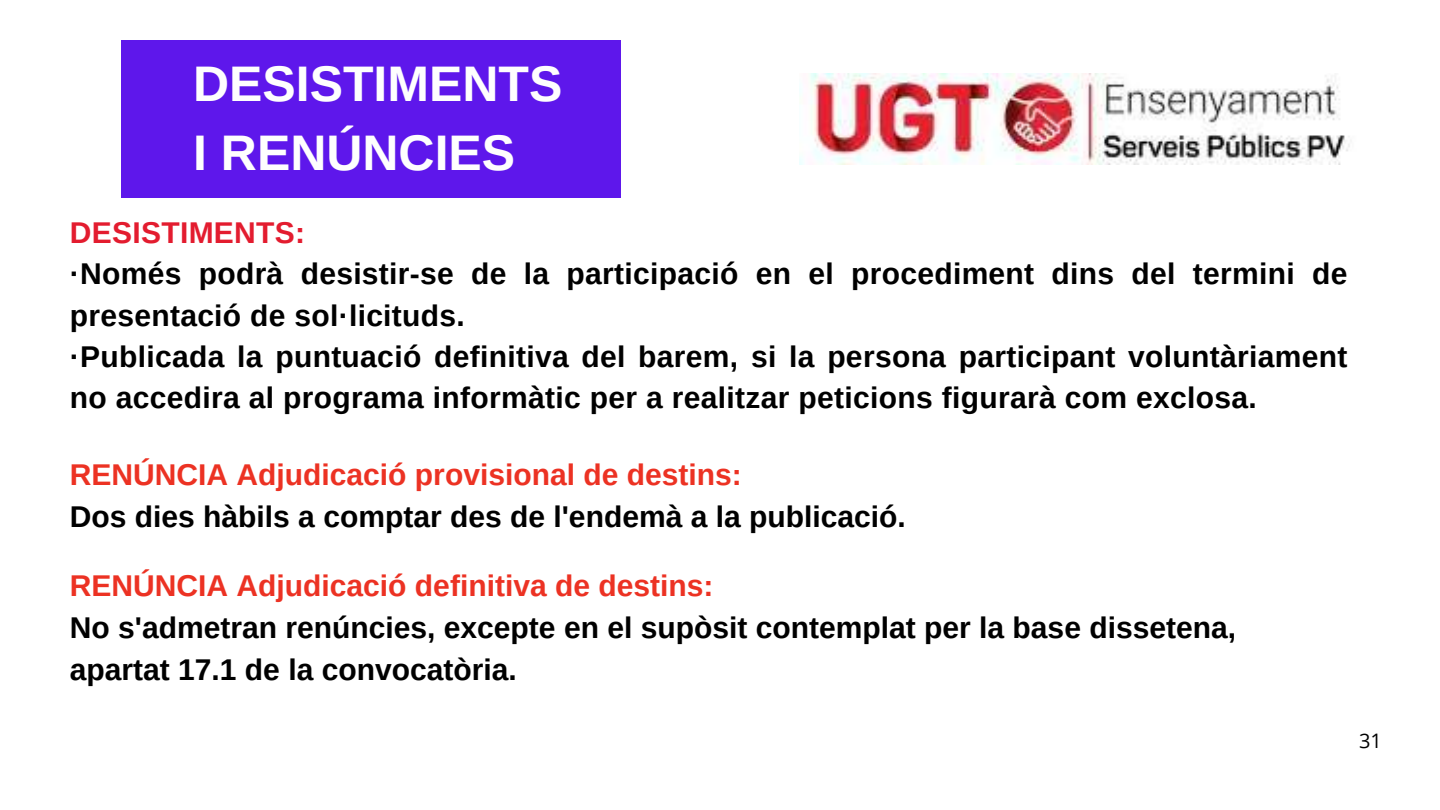
<style>
.page{position:relative;width:1440px;height:810px;background:#fff}
.page>*{position:absolute;margin:0;border:0;box-sizing:border-box;transform-origin:0 0}
.t1{font:700 50px/69px "Arimo";color:#fefefe}
.t2{font:700 30px/41.2px "Arimo";letter-spacing:.01em;color:#000}
.t3{font:700 30px "Arimo";color:#ec3223}
.t4{font:700 30px "Arimo";letter-spacing:.01em;color:#e31c2f}
.t5{font:20px "Open Sans";color:#000}
</style>
<div class="page">
<img style="left:799px;top:74px;width:551px;height:90px">
<div style="left:122px;top:40px;width:498px;height:158px;background:#5e17eb"></div>
<h1 class="t1" style="left:193px;top:49px;width:371px">DESISTIMENTS<br>I RENÚNCIES</h1>
<p class="t4" style="left:70px;top:216px;width:237px">DESISTIMENTS:</p>
<p class="t2" style="left:70px;top:253px;width:1279px">·Només podrà desistir-se de la participació en el procediment dins del termini de presentació de sol·licituds.<br>·Publicada la puntuació definitiva del barem, si la persona participant voluntàriament no accedira al programa informàtic per a realitzar peticions figurarà com exclosa.</p>
<p class="t3" style="left:70px;top:458px;width:674px">RENÚNCIA Adjudicació provisional de destins:</p>
<p class="t2" style="left:70px;top:496px;width:838px">Dos dies hàbils a comptar des de l'endemà a la publicació.</p>
<p class="t3" style="left:70px;top:569px;width:645px">RENÚNCIA Adjudicació definitiva de destins:</p>
<p class="t2" style="left:70px;top:607px;width:1168px;line-height:42px">No s'admetran renúncies, excepte en el supòsit contemplat per la base dissetena, apartat 17.1 de la convocatòria.</p>
<p class="t5" style="left:1359px;top:727px;width:24px">31</p>
</div>
